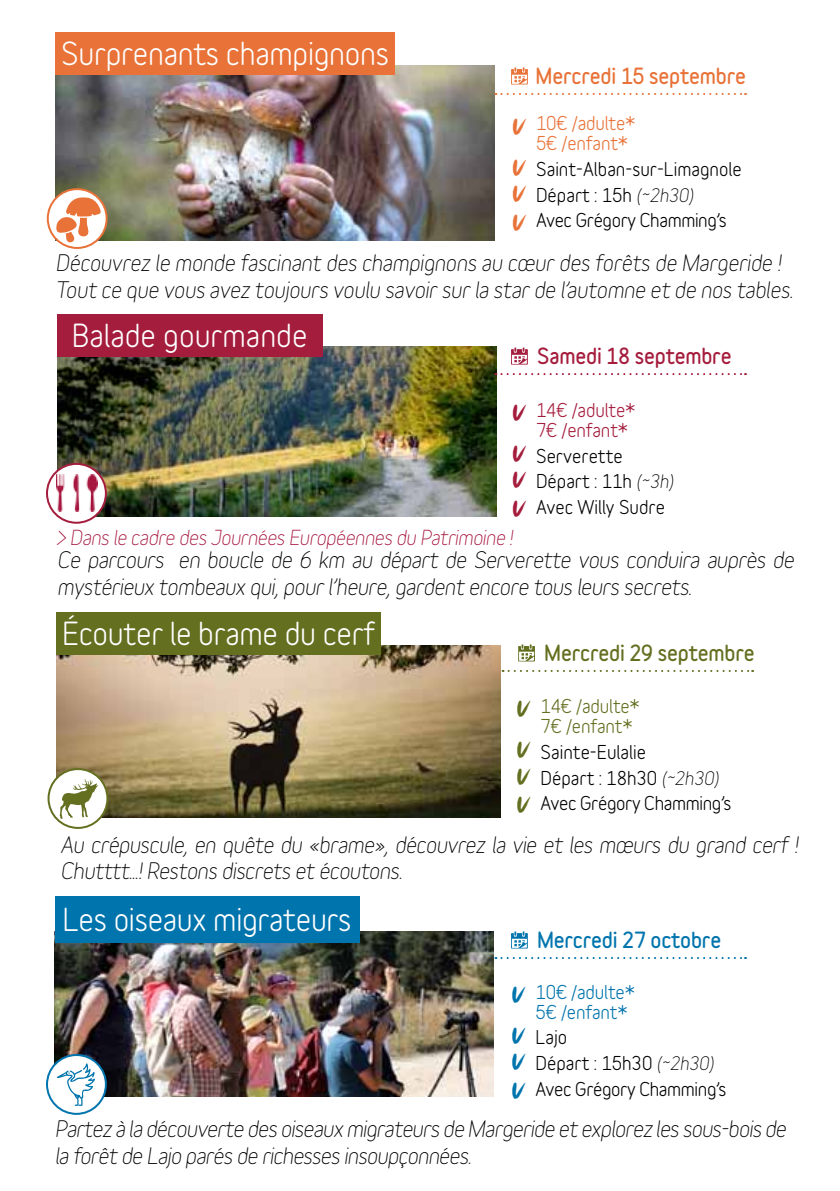
<style>
.page{position:relative;width:840px;height:1191px;background:#fff}
.page>*{position:absolute;margin:0;border:0;box-sizing:border-box;transform-origin:0 0}
.t1{font:38px/41px "WC Mano Negra Bta";color:#e87237;scale:1.06 1}
.t2{font:38px/41px "WC Mano Negra Bta";color:#a51d3d;scale:1.06 1}
.t3{font:38px/41px "WC Mano Negra Bta";color:#656f20;scale:1.06 1}
.t4{font:38px/41px "WC Mano Negra Bta";color:#0074ad;scale:1.06 1}
.t5{font:700 30px "Variable";letter-spacing:-.01em;color:#fff}
.t6{font:italic 22px/26.4px "Variable";letter-spacing:-.02em;color:#000}
.t7{font:italic 20px "Variable";letter-spacing:-.02em;color:#a5123b}
.t8{font:900 20px "Variable";letter-spacing:-.01em;color:#e87237}
.t9{font:900 20px "Variable";letter-spacing:-.01em;color:#656f20}
.t10{font:900 20px "Variable";letter-spacing:-.01em;color:#a51d3d}
.t11{font:900 20px "Variable";letter-spacing:-.01em;color:#0074ad}
.t12{font:700 18px/25.6px "Variable";color:#000}
.t13{font:700 18px/25.6px "Variable";letter-spacing:-.02em;color:#000}
.t14{font:700 18px/20px "Variable";letter-spacing:-.01em;color:#e87237}
.t15{font:700 18px/20px "Variable";letter-spacing:-.01em;color:#a51d3d}
.t16{font:700 18px/20px "Variable";letter-spacing:-.01em;color:#656f20}
.t17{font:700 18px/20px "Variable";letter-spacing:-.01em;color:#0074ad}
.s1{font-weight:400;font-style:italic}
</style>
<div class="page">
<img style="left:56px;top:66px;width:438px;height:174px">
<div style="left:55px;top:32px;width:339px;height:43px;background:#e87237"></div>
<svg style="left:48px;top:189px;width:59px;height:59px"></svg>
<div style="left:47px;top:188px;width:61px;height:61px;border:2px solid #e87237;border-radius:50%"></div>
<svg style="left:56px;top:197px;width:45px;height:47px"></svg>
<svg style="left:511px;top:67px;width:17px;height:17px"></svg>
<svg style="left:495px;top:93px;width:250px;height:2px"></svg>
<img style="left:57px;top:346px;width:439px;height:170px">
<svg style="left:47px;top:464px;width:59px;height:59px"></svg>
<div style="left:46px;top:463px;width:61px;height:61px;border:2px solid #a51d3d;border-radius:50%"></div>
<img style="left:57px;top:474px;width:40px;height:37px">
<svg style="left:495px;top:373px;width:250px;height:2px"></svg>
<svg style="left:511px;top:347px;width:16px;height:17px"></svg>
<div style="left:57px;top:314px;width:265px;height:42px;background:#a51d3d"></div>
<svg style="left:502px;top:670px;width:250px;height:2px"></svg>
<svg style="left:518px;top:644px;width:17px;height:17px"></svg>
<img style="left:56px;top:645px;width:444px;height:173px">
<div style="left:56px;top:612px;width:324px;height:42px;background:#656f20"></div>
<svg style="left:48px;top:769px;width:59px;height:59px"></svg>
<div style="left:47px;top:768px;width:61px;height:61px;border:2px solid #656f20;border-radius:50%"></div>
<svg style="left:60px;top:778px;width:38px;height:41px"></svg>
<img style="left:55px;top:931px;width:438px;height:165px">
<div style="left:55px;top:896px;width:304px;height:47px;background:#0074ad"></div>
<div style="left:47px;top:1055px;width:59px;height:58px;background:#fff;border-radius:50%"></div>
<div style="left:46px;top:1054px;width:61px;height:60px;border:2px solid #0074ad;border-radius:50%"></div>
<svg style="left:57px;top:1063px;width:38px;height:43px"></svg>
<svg style="left:495px;top:957px;width:250px;height:2px"></svg>
<svg style="left:511px;top:931px;width:16px;height:17px"></svg>
<h2 class="t5" style="left:61px;top:42px;width:329px">Surprenants champignons</h2>
<p class="t8" style="left:535px;top:68px;width:212px">Mercredi 15 septembre</p>
<h1 class="t1" style="left:510px;top:106px;width:14px">v v</h1>
<h1 class="t1" style="left:510px;top:179px;width:14px;line-height:28.6px">v v</h1>
<p class="t14" style="left:536px;top:115px;width:101px">10€ /adulte*<br>5€ /enfant*</p>
<p class="t12" style="left:536px;top:158px;width:207px">Saint-Alban-sur-Limagnole<br>Départ : 15h <span class="s1">(~2h30)<br></span>Avec Grégory Chamming’s</p>
<p class="t6" style="left:56px;top:252px;width:738px">Découvrez le monde fascinant des champignons au cœur des forêts de Margeride !<br>Tout ce que vous avez toujours voulu savoir sur la star de l’automne et de nos tables.</p>
<h2 class="t5" style="left:72px;top:323px;width:237px">Balade gourmande</h2>
<p class="t10" style="left:537px;top:347px;width:196px">Samedi 18 septembre</p>
<h1 class="t2" style="left:510px;top:392px;width:14px">v v</h1>
<h1 class="t2" style="left:510px;top:466px;width:14px;line-height:28.6px">v v</h1>
<p class="t7" style="left:56px;top:529px;width:458px">&gt; Dans le cadre des Journées Européennes du Patrimoine !</p>
<p class="t15" style="left:535px;top:402px;width:101px">14€ /adulte*<br>7€ /enfant*</p>
<p class="t12" style="left:535px;top:445px;width:139px">Serverette<br>Départ : 11h <span class="s1">(~3h)<br></span>Avec Willy Sudre</p>
<p class="t6" style="left:57px;top:549px;width:737px">Ce parcours en boucle de 6 km au départ de Serverette vous conduira auprès de mystérieux tombeaux qui, pour l’heure, gardent encore tous leurs secrets.</p>
<h2 class="t5" style="left:62px;top:621px;width:314px">Écouter le brame du cerf</h2>
<p class="t9" style="left:544px;top:644px;width:212px">Mercredi 29 septembre</p>
<h1 class="t3" style="left:515px;top:688px;width:14px">v v</h1>
<h1 class="t3" style="left:515px;top:762px;width:14px;line-height:28.6px">v v</h1>
<p class="t16" style="left:540px;top:698px;width:101px">14€ /adulte*<br>7€ /enfant*</p>
<p class="t12" style="left:540px;top:741px;width:192px">Sainte-Eulalie<br>Départ : 18h30 <span class="s1">(~2h30)<br></span>Avec Grégory Chamming’s</p>
<p class="t6" style="left:61px;top:833px;width:738px">Au crépuscule, en quête du «brame», découvrez la vie et les mœurs du grand cerf !<br>Chutttt...! Restons discrets et écoutons.</p>
<h2 class="t5" style="left:62px;top:908px;width:290px">Les oiseaux migrateurs</h2>
<p class="t11" style="left:536px;top:931px;width:186px">Mercredi 27 octobre</p>
<h1 class="t4" style="left:510px;top:974px;width:14px">v v</h1>
<h1 class="t4" style="left:510px;top:1047px;width:14px;line-height:28.6px">v v</h1>
<p class="t17" style="left:535px;top:983px;width:101px">10€ /adulte*<br>5€ /enfant*</p>
<p class="t13" style="left:535px;top:1026px;width:192px">Lajo<br>Départ : 15h30 <span class="s1">(~2h30)<br></span>Avec Grégory Chamming’s</p>
<p class="t6" style="left:55px;top:1118px;width:732px">Partez à la découverte des oiseaux migrateurs de Margeride et explorez les sous-bois de la forêt de Lajo parés de richesses insoupçonnées.</p>
</div>
